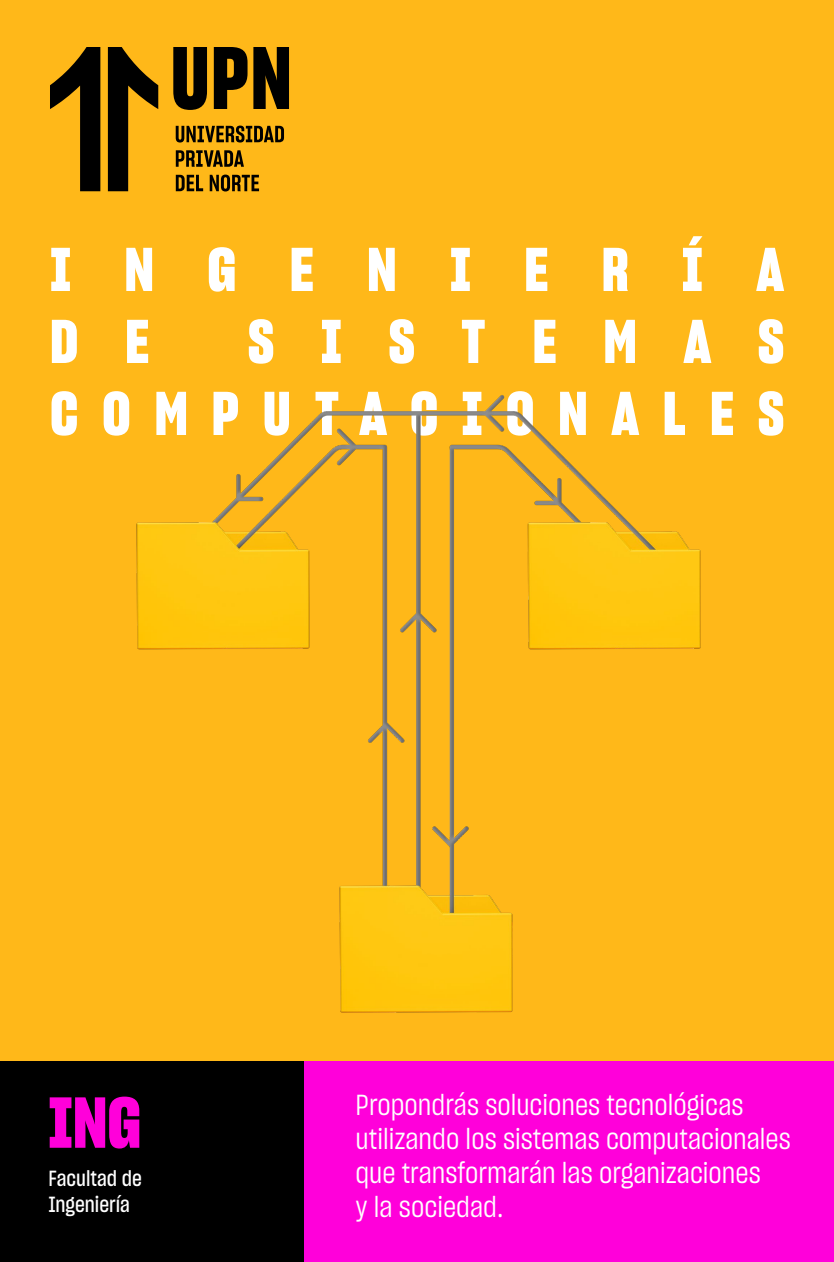
<style>
.page{position:relative;width:834px;height:1262px;background:#ffb819}
.page>*{position:absolute;margin:0;border:0;box-sizing:border-box;transform-origin:0 0}
.t1{font:70px "Sharp Grotesk Bold 15";color:#ff00da}
.t2{font:60px/72px "Sharp Grotesk Bold 15";letter-spacing:.395em;color:#fff;text-align:right}
.t3{font:60px/72px "Sharp Grotesk Bold 15";letter-spacing:.89em;color:#fff}
.t4{font:28.5px/34.2px "Sharp Grotesk Book 15";color:#fff}
.t5{font:21.5px/25.8px "Sharp Grotesk Medium 15";color:#fff}
</style>
<div class="page">
<div style="left:0;top:1061px;width:305px;height:201px;background:#000"></div>
<div style="left:305px;top:1061px;width:529px;height:201px;background:#ff00da"></div>
<svg style="left:173px;top:47px;width:34px;height:63px"></svg>
<svg style="left:214px;top:47px;width:75px;height:62px"></svg>
<svg style="left:50px;top:47px;width:50px;height:144px"></svg>
<svg style="left:108px;top:47px;width:50px;height:144px"></svg>
<svg style="left:176px;top:126px;width:108px;height:17px"></svg>
<svg style="left:176px;top:150px;width:68px;height:17px"></svg>
<svg style="left:176px;top:175px;width:27px;height:16px"></svg>
<svg style="left:210px;top:175px;width:49px;height:17px"></svg>
<img style="left:136px;top:395px;width:565px;height:618px">
<h2 class="t3" style="left:50px;top:232px;width:735px">INGENIERÍA<br>D E</h2>
<h2 class="t2" style="left:50px;top:304px;width:736px">SISTEMAS<br>COMPUTACIONALES</h2>
<h1 class="t1" style="left:48px;top:1074px;width:95px">ING</h1>
<p class="t5" style="left:48px;top:1165px;width:95px">Facultad de<br>Ingeniería</p>
<p class="t4" style="left:356px;top:1086px;width:437px">Propondrás soluciones tecnológicas utilizando los sistemas computacionales que transformarán las organizaciones<br>y la sociedad.</p>
</div>
